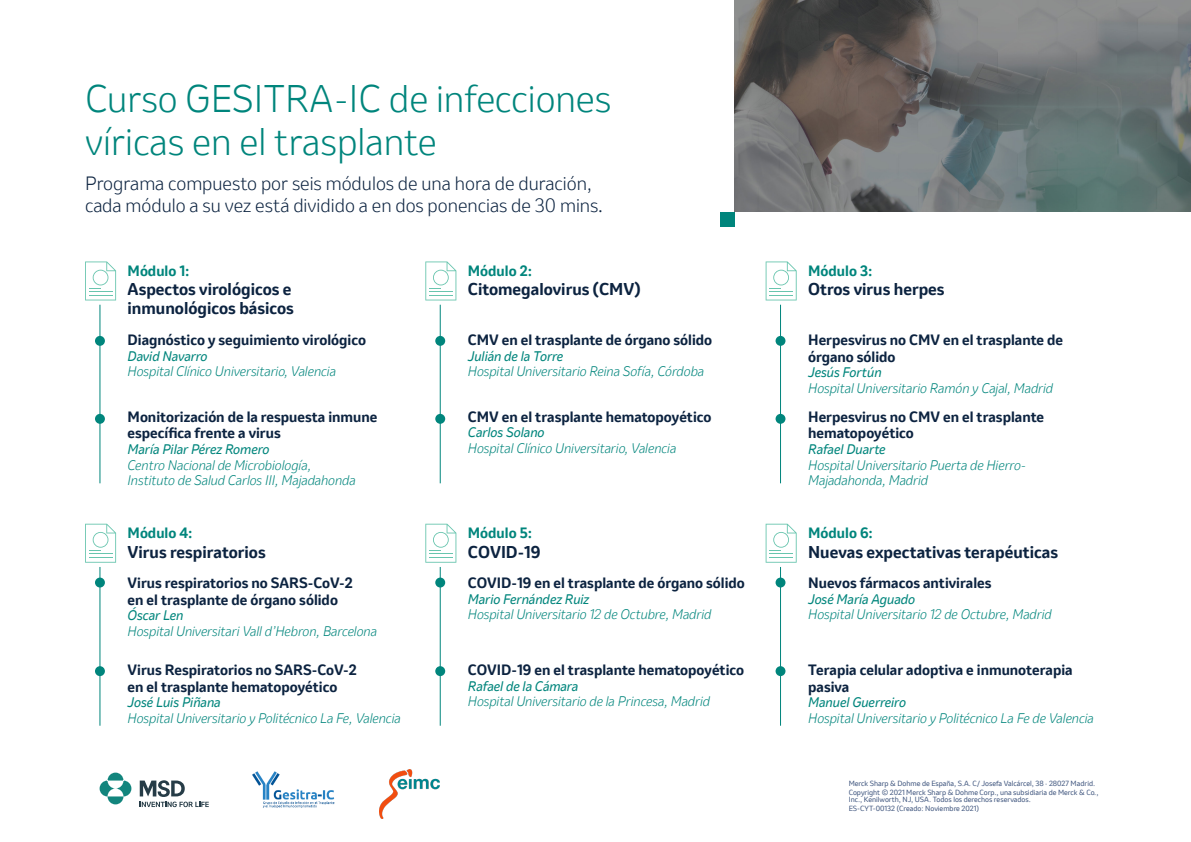
<style>
.page{position:relative;width:1191px;height:842px;background:#fff}
.page>*{position:absolute;margin:0;border:0;box-sizing:border-box;transform-origin:0 0}
.t1{font:300 36px/43.2px "Invention";color:#00857c}
.t2{font:300 18px/21.6px "Invention";color:#0c2340}
.t3{font:700 16px/19.2px "Invention";color:#0c2340}
.t4{font:700 14px/16.8px "Invention";color:#0c2340}
.t5{font:700 14px "Invention";color:#00857c}
.t6{font:italic 300 13px/15.6px "Invention";color:#00857c}
.t7{font:italic 13px "Invention";color:#00857c}
.t8{font:7px/8.7px "Invention";color:#425880}
.s1{font-family:"Minion Pro";font-weight:400}
</style>
<div class="page">
<svg style="left:100px;top:773px;width:31px;height:31px"></svg>
<svg style="left:140px;top:780px;width:69px;height:27px"></svg>
<svg style="left:85px;top:261px;width:31px;height:39px"></svg>
<svg style="left:85px;top:524px;width:31px;height:39px"></svg>
<svg style="left:425px;top:261px;width:31px;height:39px"></svg>
<svg style="left:425px;top:524px;width:31px;height:39px"></svg>
<svg style="left:765px;top:261px;width:31px;height:39px"></svg>
<svg style="left:765px;top:524px;width:31px;height:39px"></svg>
<hr style="left:100px;top:305px;width:1px;height:178px;background:#00857c">
<hr style="left:100px;top:567px;width:1px;height:159px;background:#00857c">
<hr style="left:440px;top:305px;width:1px;height:178px;background:#00857c">
<hr style="left:440px;top:567px;width:1px;height:159px;background:#00857c">
<hr style="left:780px;top:305px;width:1px;height:178px;background:#00857c">
<hr style="left:780px;top:567px;width:1px;height:159px;background:#00857c">
<div style="left:95px;top:336px;width:10px;height:10px;background:#00857c;border-radius:50%"></div>
<div style="left:95px;top:578px;width:10px;height:9px;background:#00857c;border-radius:50%"></div>
<div style="left:435px;top:336px;width:10px;height:10px;background:#00857c;border-radius:50%"></div>
<div style="left:435px;top:578px;width:10px;height:9px;background:#00857c;border-radius:50%"></div>
<div style="left:775px;top:336px;width:10px;height:10px;background:#00857c;border-radius:50%"></div>
<div style="left:775px;top:578px;width:10px;height:9px;background:#00857c;border-radius:50%"></div>
<div style="left:95px;top:414px;width:10px;height:10px;background:#00857c;border-radius:50%"></div>
<div style="left:95px;top:666px;width:10px;height:10px;background:#00857c;border-radius:50%"></div>
<div style="left:435px;top:414px;width:10px;height:10px;background:#00857c;border-radius:50%"></div>
<div style="left:435px;top:666px;width:10px;height:10px;background:#00857c;border-radius:50%"></div>
<div style="left:775px;top:414px;width:10px;height:10px;background:#00857c;border-radius:50%"></div>
<div style="left:775px;top:666px;width:10px;height:10px;background:#00857c;border-radius:50%"></div>
<img style="left:735px;top:0;width:456px;height:212px">
<div style="left:721px;top:212px;width:14px;height:14px;background:#00857c"></div>
<img style="left:379px;top:769px;width:61px;height:50px">
<img style="left:252px;top:771px;width:83px;height:37px">
<h1 class="t1" style="left:85px;top:77px;width:528px">Curso GESITRA-IC de infecciones víricas en el trasplante</h1>
<h2 class="t2" style="left:85px;top:173px;width:519px">Programa compuesto por seis módulos de una hora de duración, cada módulo a su vez está dividido a en dos ponencias de 30 mins<span class="s1">.</span></h2>
<p class="t5" style="left:128px;top:261px;width:64px">Módulo 1:</p>
<p class="t3" style="left:128px;top:280px;width:168px">Aspectos virológicos e inmunológicos básicos</p>
<p class="t4" style="left:128px;top:331px;width:240px">Diagnóstico y seguimiento virológico</p>
<p class="t7" style="left:128px;top:346px;width:81px">David Navarro</p>
<p class="t6" style="left:128px;top:363px;width:210px">Hospital Clínico Universitario, Valencia</p>
<p class="t4" style="left:128px;top:408px;width:251px">Monitorización de la respuesta inmune específica frente a virus</p>
<p class="t7" style="left:128px;top:440px;width:143px">María Pilar Pérez Romero</p>
<p class="t6" style="left:128px;top:457px;width:230px">Centro Nacional de Microbiología,<br>Instituto de Salud Carlos III, Majadahonda</p>
<p class="t5" style="left:128px;top:523px;width:67px">Módulo 4:</p>
<p class="t3" style="left:128px;top:542px;width:140px">Virus respiratorios</p>
<p class="t4" style="left:128px;top:574px;width:227px">Virus respiratorios no SARS-CoV-2 en el trasplante de órgano sólido</p>
<p class="t7" style="left:128px;top:606px;width:57px">Óscar Len</p>
<p class="t6" style="left:128px;top:623px;width:251px">Hospital Universitari Vall d’Hebron, Barcelona</p>
<p class="t4" style="left:128px;top:661px;width:231px">Virus Respiratorios no SARS-CoV-2 en el trasplante hematopoyético</p>
<p class="t7" style="left:128px;top:693px;width:95px">José Luis Piñana</p>
<p class="t6" style="left:128px;top:710px;width:275px">Hospital Universitario y Politécnico La Fe, Valencia</p>
<p class="t5" style="left:468px;top:261px;width:66px">Módulo 2:</p>
<p class="t3" style="left:468px;top:280px;width:174px">Citomegalovirus (CMV)</p>
<p class="t4" style="left:468px;top:331px;width:246px">CMV en el trasplante de órgano sólido</p>
<p class="t7" style="left:468px;top:346px;width:97px">Julián de la Torre</p>
<p class="t6" style="left:468px;top:363px;width:237px">Hospital Universitario Reina Sofía, Córdoba</p>
<p class="t4" style="left:468px;top:408px;width:245px">CMV en el trasplante hematopoyético</p>
<p class="t7" style="left:468px;top:423px;width:78px">Carlos Solano</p>
<p class="t6" style="left:468px;top:440px;width:210px">Hospital Clínico Universitario, Valencia</p>
<p class="t5" style="left:468px;top:523px;width:66px">Módulo 5:</p>
<p class="t3" style="left:468px;top:542px;width:74px">COVID-19</p>
<p class="t4" style="left:468px;top:574px;width:278px">COVID-19 en el trasplante de órgano sólido</p>
<p class="t7" style="left:468px;top:590px;width:123px">Mario Fernández Ruiz</p>
<p class="t6" style="left:468px;top:606px;width:245px">Hospital Universitario 12 de Octubre, Madrid</p>
<p class="t4" style="left:468px;top:661px;width:278px">COVID-19 en el trasplante hematopoyético</p>
<p class="t7" style="left:468px;top:676px;width:112px">Rafael de la Cámara</p>
<p class="t6" style="left:468px;top:693px;width:244px">Hospital Universitario de la Princesa, Madrid</p>
<p class="t5" style="left:808px;top:261px;width:66px">Módulo 3:</p>
<p class="t3" style="left:808px;top:280px;width:138px">Otros virus herpes</p>
<p class="t4" style="left:808px;top:331px;width:256px">Herpesvirus no CMV en el trasplante de órgano sólido</p>
<p class="t7" style="left:808px;top:363px;width:75px">Jesús Fortún</p>
<p class="t6" style="left:808px;top:380px;width:246px">Hospital Universitario Ramón y Cajal, Madrid</p>
<p class="t4" style="left:808px;top:408px;width:237px">Herpesvirus no CMV en el trasplante hematopoyético</p>
<p class="t7" style="left:808px;top:440px;width:79px">Rafael Duarte</p>
<p class="t6" style="left:808px;top:457px;width:219px">Hospital Universitario Puerta de Hierro-<br>Majadahonda, Madrid</p>
<p class="t5" style="left:808px;top:523px;width:66px">Módulo 6:</p>
<p class="t3" style="left:808px;top:542px;width:251px">Nuevas expectativas terapéuticas</p>
<p class="t4" style="left:808px;top:574px;width:185px">Nuevos fármacos antivirales</p>
<p class="t7" style="left:808px;top:590px;width:109px">José María Aguado</p>
<p class="t6" style="left:808px;top:606px;width:245px">Hospital Universitario 12 de Octubre, Madrid</p>
<p class="t4" style="left:808px;top:661px;width:266px">Terapia celular adoptiva e inmunoterapia pasiva</p>
<p class="t7" style="left:808px;top:693px;width:99px">Manuel Guerreiro</p>
<p class="t6" style="left:808px;top:710px;width:287px">Hospital Universitario y Politécnico La Fe de Valencia</p>
<p class="t8" style="left:848px;top:779px;width:251px">Merck Sharp &amp; Dohme de España, S.A. C/ Josefa Valcárcel, 38 · 28027 Madrid.<br>Copyright © 2021 Merck Sharp &amp; Dohme Corp., una subsidiaria de Merck &amp; Co.,</p>
<p class="t8" style="left:848px;top:795px;width:184px">Inc., Kenilworth, NJ, USA. Todos los derechos reservados.<br>ES-CYT-00132 (Creado: Noviembre 2021)</p>
</div>
